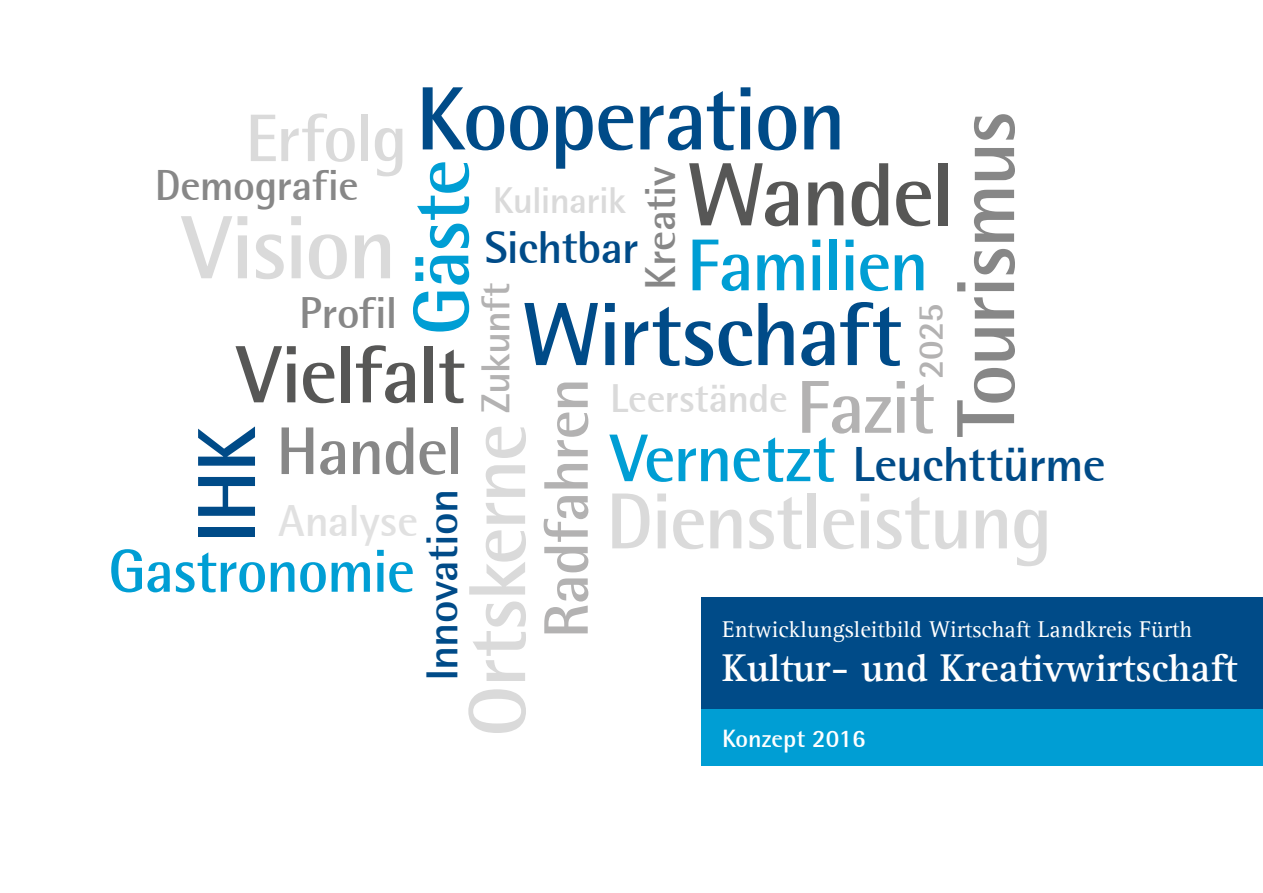
<style>
.page{position:relative;width:1263px;height:893px;background:#fff}
.page>*{position:absolute;margin:0;border:0;box-sizing:border-box;transform-origin:0 0}
.t1{font:700 90px "Rotis Semi Sans 55";letter-spacing:-.025em;color:#004b88}
.t2{font:700 90px "Rotis Semi Sans 55";letter-spacing:-.03em;color:#575756}
.t3{font:700 90px "Rotis Semi Sans 55";letter-spacing:-.03em;color:#dadada}
.t4{font:700 82.5px "Rotis Semi Sans 55";letter-spacing:-.03em;color:#878787}
.t5{font:700 82.5px "Rotis Semi Sans 55";color:#004b88}
.t6{font:700 81.45px "Rotis Semi Sans 55";letter-spacing:-.025em;color:#575756}
.t7{font:700 81px "Rotis Semi Sans 55";letter-spacing:-.02em;color:#dadada}
.t8{font:700 79.5px "Rotis Semi Sans 55";letter-spacing:-.025em;color:#dadada}
.t9{font:700 79.05px "Rotis Semi Sans 55";letter-spacing:-.02em;color:#009ed4}
.t10{font:700 75px "Rotis Semi Sans 55";letter-spacing:-.02em;color:#b3b2b2}
.t11{font:700 73.5px "Rotis Semi Sans 55";letter-spacing:-.03em;color:#009ed4}
.t12{font:700 67.95px "Rotis Semi Sans 55";color:#dadada}
.t13{font:700 67.5px "Rotis Semi Sans 55";letter-spacing:-.02em;color:#878787}
.t14{font:700 62.85px "Rotis Semi Sans 55";letter-spacing:-.02em;color:#b3b2b2}
.t15{font:700 60.75px "Rotis Semi Sans 55";letter-spacing:-.02em;color:#009ed4}
.t16{font:700 49.5px "Rotis Semi Sans 55";letter-spacing:-.015em;color:#004b88}
.t17{font:700 46.35px "Rotis Semi Sans 55";letter-spacing:-.015em;color:#004b88}
.t18{font:700 45px "Rotis Semi Sans 55";letter-spacing:-.015em;color:#004b88}
.t19{font:700 45px "Rotis Semi Sans 55";letter-spacing:-.01em;color:#e1e1e1}
.t20{font:700 45px "Rotis Semi Sans 55";letter-spacing:-.005em;color:#878787}
.t21{font:700 43.65px "Rotis Semi Sans 55";letter-spacing:-.015em;color:#878787}
.t22{font:700 43.5px "Rotis Semi Sans 55";letter-spacing:-.01em;color:#878787}
.t23{font:700 40.65px "Rotis Semi Sans 55";letter-spacing:-.02em;color:#b3b2b2}
.t24{font:700 40.5px "Rotis Semi Sans 55";letter-spacing:-.01em;color:#dadada}
.t25{font:700 39.6px "Agfa Rotis Serif";color:#fff}
.t26{font:700 37.5px "Rotis Semi Sans 55";letter-spacing:-.02em;color:#dadada}
.t27{font:700 36.3px "Rotis Semi Sans 55";color:#b3b2b2}
.t28{font:700 25.2px "Rotis Semi Sans 55";color:#fff}
.t29{font:23.4px "Agfa Rotis Serif";color:#fff}
.s1{font-size:67.2px}
.s2{font-size:67.5px;color:#009ed4}
</style>
<div class="page">
<div style="left:702px;top:597px;width:561px;height:112px;background:#004b88"></div>
<div style="left:702px;top:709px;width:561px;height:56px;background:#009ed4"></div>
<h1 class="t1" style="left:415px;top:64px;width:432px">Kooperation</h1>
<h3 class="t12" style="left:245px;top:96px;width:163px"><span class="s1">Er</span>folg</h3>
<h2 class="t4" style="left:935px;top:437px;width:328px;rotate:-90deg">Tourismus</h2>
<h3 class="t9" style="left:393px;top:335px;width:177px;rotate:-90deg">Gäste</h3>
<h1 class="t2" style="left:687px;top:140px;width:269px">Wandel</h1>
<h3 class="t22" style="left:634px;top:290px;width:125px;rotate:-90deg">Kreativ</h3>
<h3 class="t21" style="left:155px;top:159px;width:206px">Demografie</h3>
<h3 class="t26" style="left:493px;top:177px;width:135px">Kulinarik</h3>
<h1 class="t3" style="left:182px;top:192px;width:216px">Vision</h1>
<h3 class="t17" style="left:484px;top:218px;width:155px">Sichtbar</h3>
<h1 class="t1" style="left:522px;top:279px;width:382px">Wirtschaft</h1>
<h3 class="t11" style="left:687px;top:220px;width:244px">Familien</h3>
<h3 class="t23" style="left:471px;top:413px;width:132px;rotate:-90deg">Zukunft</h3>
<h3 class="t20" style="left:299px;top:285px;width:100px">Profil</h3>
<h3 class="t27" style="left:908px;top:379px;width:77px;rotate:-90deg">2025</h3>
<h3 class="t6" style="left:237px;top:325px;width:230px">Vielfalt</h3>
<h3 class="t10" style="left:796px;top:361px;width:140px">Fazit</h3>
<h3 class="t14" style="left:528px;top:638px;width:262px;rotate:-90deg">Radfahren</h3>
<h3 class="t24" style="left:610px;top:374px;width:179px">Leerstände</h3>
<h2 class="t5" style="left:176px;top:543px;width:118px;rotate:-90deg">IHK</h2>
<h3 class="t7" style="left:448px;top:737px;width:315px;rotate:-90deg">Ortskerne</h3>
<h3 class="t13" style="left:276px;top:410px;width:189px">Handel</h3>
<h3 class="t16" style="left:610px;top:434px;width:497px"><span class="s2">Vernetzt</span> Leuchttürme</h3>
<h3 class="t18" style="left:415px;top:681px;width:194px;rotate:-90deg">Innovation</h3>
<h3 class="t8" style="left:606px;top:473px;width:448px">Dienstleistung</h3>
<h3 class="t19" style="left:278px;top:493px;width:141px">Analyse</h3>
<h3 class="t15" style="left:108px;top:534px;width:308px">Gastronomie</h3>
<p class="t29" style="left:722px;top:615px;width:471px">Entwicklungsleitbild Wirtschaft Landkreis Fürth</p>
<h3 class="t25" style="left:722px;top:644px;width:517px">Kultur- und Kreativwirtschaft</h3>
<p class="t28" style="left:722px;top:723px;width:145px">Konzept 2016</p>
</div>
